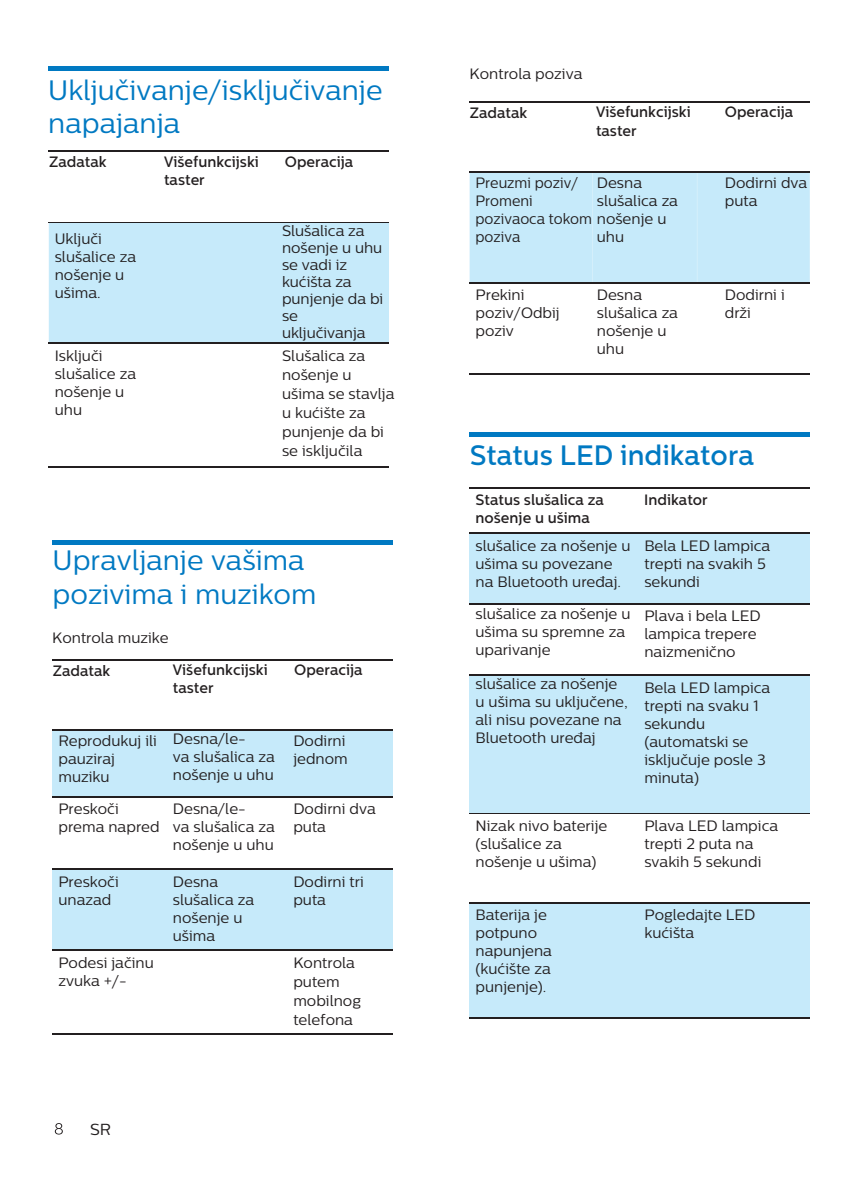
<style>
.page{position:relative;width:842px;height:1191px;background:#fff}
.page>*{position:absolute;margin:0;border:0;box-sizing:border-box;transform-origin:0 0}
.t1{font:28px/33.6px "Centrale Sans";color:#0079c2}
.t2{font:500 28px "Centrale Sans";color:#0079c2}
.t3{font:16px "Centrale Sans";color:#231f20}
.t4{font:15px/18px "Centrale Sans";color:#231f20}
.t5{font:500 15px/18px "Centrale Sans";color:#231f20}
.t6{font:15px/18px "Centrale Sans";color:#231f20;scale:.95 1}
</style>
<div class="page">
<svg style="left:55px;top:1123px;width:8px;height:11px"></svg>
<hr style="left:49px;top:66px;width:340px;height:4px;background:#0079c2">
<div style="left:49px;top:223px;width:340px;height:119px;background:#c6eafa"></div>
<hr style="left:49px;top:150px;width:128px;height:1px;background:#231f20">
<hr style="left:177px;top:150px;width:108px;height:1px;background:#231f20">
<hr style="left:285px;top:150px;width:104px;height:1px;background:#231f20">
<hr style="left:49px;top:222px;width:128px;height:1px;background:#231f20">
<hr style="left:177px;top:222px;width:108px;height:1px;background:#231f20">
<hr style="left:285px;top:222px;width:104px;height:1px;background:#231f20">
<hr style="left:49px;top:342px;width:128px;height:1px;background:#231f20">
<hr style="left:177px;top:342px;width:108px;height:1px;background:#231f20">
<hr style="left:285px;top:342px;width:104px;height:1px;background:#231f20">
<hr style="left:49px;top:466px;width:340px;height:1px;background:#231f20">
<hr style="left:52px;top:540px;width:341px;height:4px;background:#0079c2">
<hr style="left:52px;top:1033px;width:133px;height:1px;background:#231f20">
<hr style="left:185px;top:1033px;width:93px;height:1px;background:#231f20">
<hr style="left:278px;top:1033px;width:115px;height:1px;background:#231f20">
<div style="left:470px;top:172px;width:340px;height:110px;background:#c6eafa"></div>
<hr style="left:470px;top:102px;width:132px;height:1px;background:#231f20">
<hr style="left:602px;top:102px;width:93px;height:1px;background:#231f20">
<hr style="left:695px;top:102px;width:115px;height:1px;background:#231f20">
<hr style="left:470px;top:171px;width:132px;height:1px;background:#231f20">
<hr style="left:602px;top:171px;width:93px;height:1px;background:#231f20">
<hr style="left:695px;top:171px;width:115px;height:1px;background:#231f20">
<hr style="left:470px;top:283px;width:132px;height:1px;background:#231f20">
<hr style="left:602px;top:283px;width:93px;height:1px;background:#231f20">
<hr style="left:695px;top:283px;width:115px;height:1px;background:#231f20">
<hr style="left:470px;top:373px;width:132px;height:1px;background:#231f20">
<hr style="left:602px;top:373px;width:93px;height:1px;background:#231f20">
<hr style="left:695px;top:373px;width:115px;height:1px;background:#231f20">
<div style="left:634px;top:902px;width:176px;height:116px;background:#c6eafa"></div>
<div style="left:470px;top:902px;width:164px;height:116px;background:#c6eafa"></div>
<hr style="left:470px;top:432px;width:340px;height:4px;background:#0079c2">
<div style="left:634px;top:674px;width:176px;height:140px;background:#c6eafa"></div>
<div style="left:470px;top:674px;width:164px;height:140px;background:#c6eafa"></div>
<div style="left:634px;top:533px;width:176px;height:71px;background:#c6eafa"></div>
<div style="left:470px;top:533px;width:164px;height:71px;background:#c6eafa"></div>
<hr style="left:470px;top:487px;width:164px;height:1px;background:#231f20">
<hr style="left:634px;top:487px;width:176px;height:1px;background:#231f20">
<hr style="left:470px;top:533px;width:164px;height:1px;background:#231f20">
<hr style="left:634px;top:533px;width:176px;height:1px;background:#231f20">
<hr style="left:470px;top:604px;width:164px;height:1px;background:#231f20">
<hr style="left:634px;top:604px;width:176px;height:1px;background:#231f20">
<hr style="left:470px;top:674px;width:164px;height:1px;background:#231f20">
<hr style="left:634px;top:674px;width:176px;height:1px;background:#231f20">
<hr style="left:470px;top:813px;width:164px;height:1px;background:#231f20">
<hr style="left:634px;top:813px;width:176px;height:1px;background:#231f20">
<hr style="left:470px;top:902px;width:164px;height:1px;background:#231f20">
<hr style="left:634px;top:902px;width:176px;height:1px;background:#231f20">
<hr style="left:470px;top:1017px;width:164px;height:1px;background:#231f20">
<hr style="left:634px;top:1017px;width:176px;height:1px;background:#231f20">
<div style="left:280px;top:868px;width:113px;height:81px;background:#c6eafa"></div>
<div style="left:175px;top:868px;width:105px;height:81px;background:#c6eafa"></div>
<div style="left:52px;top:868px;width:123px;height:81px;background:#c6eafa"></div>
<div style="left:280px;top:730px;width:113px;height:67px;background:#c6eafa"></div>
<div style="left:175px;top:730px;width:105px;height:67px;background:#c6eafa"></div>
<div style="left:52px;top:730px;width:123px;height:67px;background:#c6eafa"></div>
<hr style="left:52px;top:660px;width:133px;height:1px;background:#231f20">
<hr style="left:185px;top:660px;width:93px;height:1px;background:#231f20">
<hr style="left:278px;top:660px;width:115px;height:1px;background:#231f20">
<hr style="left:52px;top:729px;width:133px;height:1px;background:#231f20">
<hr style="left:185px;top:729px;width:93px;height:1px;background:#231f20">
<hr style="left:278px;top:729px;width:115px;height:1px;background:#231f20">
<hr style="left:52px;top:797px;width:133px;height:1px;background:#231f20">
<hr style="left:185px;top:797px;width:93px;height:1px;background:#231f20">
<hr style="left:278px;top:797px;width:115px;height:1px;background:#231f20">
<hr style="left:52px;top:868px;width:133px;height:1px;background:#231f20">
<hr style="left:185px;top:868px;width:93px;height:1px;background:#231f20">
<hr style="left:278px;top:868px;width:115px;height:1px;background:#231f20">
<hr style="left:52px;top:949px;width:133px;height:1px;background:#231f20">
<hr style="left:185px;top:949px;width:93px;height:1px;background:#231f20">
<hr style="left:278px;top:949px;width:115px;height:1px;background:#231f20">
<h1 class="t1" style="left:48px;top:73px;width:336px">Uključivanje/isključivanje napajanja</h1>
<p class="t5" style="left:49px;top:153px;width:59px">Zadatak</p>
<p class="t5" style="left:164px;top:152px;width:96px">Višefunkcijski taster</p>
<p class="t5" style="left:285px;top:152px;width:70px">Operacija</p>
<p class="t4" style="left:55px;top:229px;width:83px">Uključi slušalice za nošenje u ušima.</p>
<p class="t4" style="left:282px;top:222px;width:103px;line-height:17px">Slušalica za nošenje u uhu se vadi iz kućišta za punjenje da bi se uključivanja</p>
<p class="t4" style="left:282px;top:346px;width:114px;line-height:19px">Slušalica za nošenje u ušima se stavlja u kućište za punjenje da bi se isključila</p>
<p class="t4" style="left:55px;top:346px;width:83px">Isključi slušalice za nošenje u uhu</p>
<h1 class="t1" style="left:53px;top:543px;width:265px">Upravljanje vašima pozivima i muzikom</h1>
<p class="t4" style="left:52px;top:628px;width:118px">Kontrola muzike</p>
<p class="t5" style="left:173px;top:661px;width:96px">Višefunkcijski taster</p>
<p class="t5" style="left:53px;top:661px;width:59px">Zadatak</p>
<p class="t5" style="left:294px;top:661px;width:70px">Operacija</p>
<p class="t4" style="left:173px;top:729px;width:103px">Desna/le-<br>va slušalica za nošenje u uhu</p>
<p class="t4" style="left:293px;top:731px;width:56px">Dodirni jednom</p>
<p class="t4" style="left:58px;top:731px;width:100px">Reprodukuj ili pauziraj muziku</p>
<p class="t4" style="left:58px;top:799px;width:103px">Preskoči prema napred</p>
<p class="t4" style="left:173px;top:799px;width:103px">Desna/le-<br>va slušalica za nošenje u uhu</p>
<p class="t4" style="left:293px;top:799px;width:84px">Dodirni dva puta</p>
<p class="t4" style="left:58px;top:873px;width:62px">Preskoči unazad</p>
<p class="t4" style="left:173px;top:873px;width:83px">Desna slušalica za nošenje u ušima</p>
<p class="t4" style="left:293px;top:873px;width:72px">Dodirni tri puta</p>
<p class="t4" style="left:58px;top:953px;width:97px">Podesi jačinu zvuka +/-</p>
<p class="t4" style="left:293px;top:953px;width:69px;line-height:19px">Kontrola putem mobilnog telefona</p>
<p class="t3" style="left:90px;top:1119px;width:22px">SR</p>
<p class="t4" style="left:470px;top:65px;width:114px">Kontrola poziva</p>
<p class="t5" style="left:596px;top:103px;width:96px">Višefunkcijski taster</p>
<p class="t5" style="left:470px;top:104px;width:59px">Zadatak</p>
<p class="t5" style="left:725px;top:103px;width:70px">Operacija</p>
<p class="t6" style="left:475px;top:173px;width:202px">Preuzmi poziv/<br>Promeni<br>pozivaoca tokom nošenje u poziva</p>
<p class="t4" style="left:597px;top:173px;width:83px">Desna slušalica za</p>
<p class="t4" style="left:597px;top:227px;width:29px">uhu</p>
<p class="t4" style="left:725px;top:173px;width:84px">Dodirni dva puta</p>
<p class="t4" style="left:475px;top:285px;width:86px">Prekini poziv/Odbij poziv</p>
<p class="t4" style="left:597px;top:285px;width:83px">Desna slušalica za nošenje u uhu</p>
<p class="t4" style="left:725px;top:285px;width:61px">Dodirni i drži</p>
<h1 class="t2" style="left:470px;top:438px;width:286px">Status LED indikatora</h1>
<p class="t5" style="left:475px;top:490px;width:130px">Status slušalica za nošenje u ušima</p>
<p class="t5" style="left:644px;top:490px;width:65px">Indikator</p>
<p class="t4" style="left:475px;top:536px;width:156px">slušalice za nošenje u ušima su povezane na Bluetooth uređaj.</p>
<p class="t4" style="left:475px;top:605px;width:156px">slušalice za nošenje u ušima su spremne za uparivanje</p>
<p class="t4" style="left:475px;top:675px;width:154px">slušalice za nošenje u ušima su uključene, ali nisu povezane na<br>Bluetooth uređaj</p>
<p class="t4" style="left:644px;top:536px;width:127px">Bela LED lampica trepti na svakih 5 sekundi</p>
<p class="t4" style="left:644px;top:607px;width:118px">Plava i bela LED lampica trepere naizmenično</p>
<p class="t4" style="left:644px;top:678px;width:127px">Bela LED lampica trepti na svaku 1 sekundu (automatski se isključuje posle 3 minuta)</p>
<p class="t4" style="left:475px;top:816px;width:133px">Nizak nivo baterije (slušalice za nošenje u ušima)</p>
<p class="t4" style="left:644px;top:816px;width:135px">Plava LED lampica trepti 2 puta na svakih 5 sekundi</p>
<p class="t4" style="left:475px;top:905px;width:78px">Baterija je potpuno napunjena (kućište za punjenje).</p>
<p class="t4" style="left:644px;top:905px;width:113px">Pogledajte LED kućišta</p>
</div>
